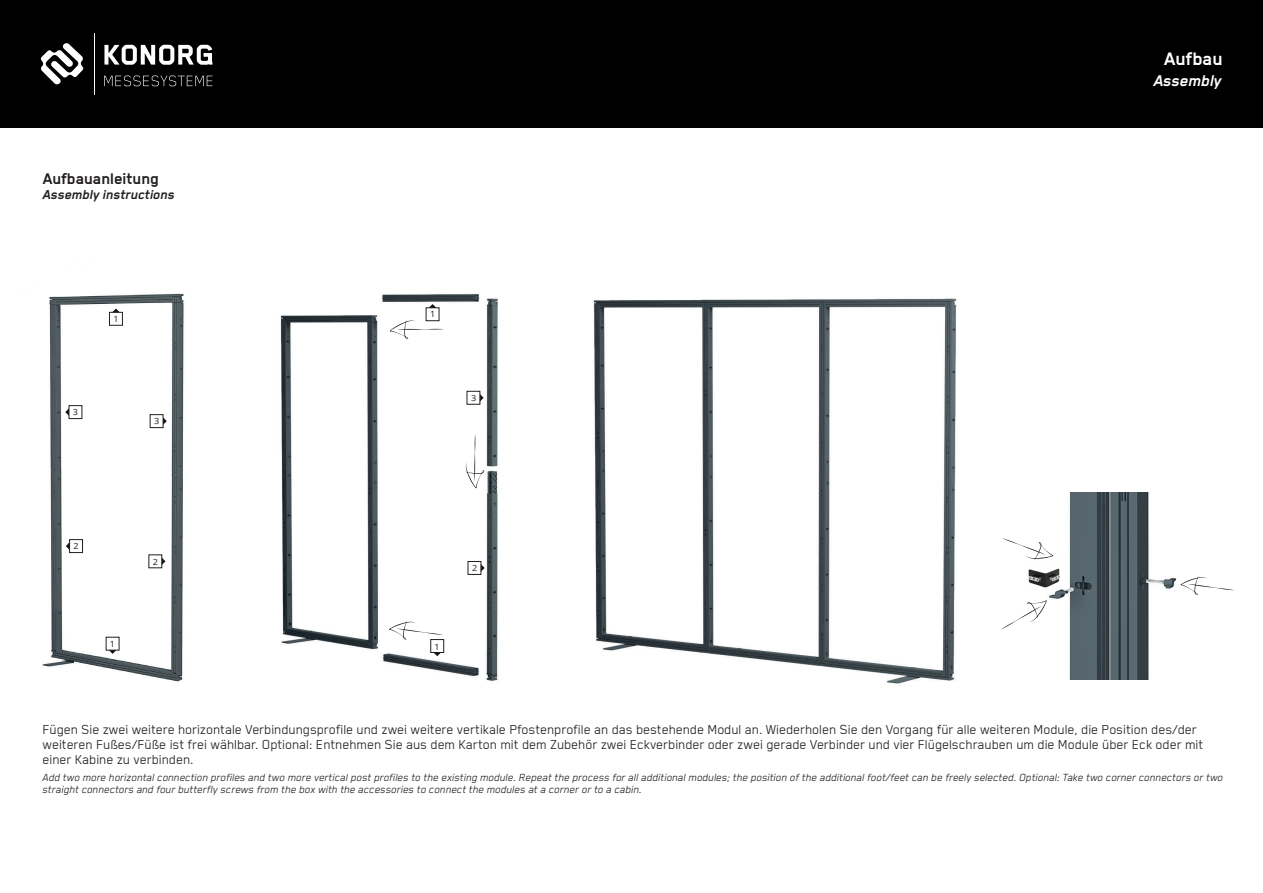
<style>
.page{position:relative;width:1263px;height:893px;background:#fff}
.page>*{position:absolute;margin:0;border:0;box-sizing:border-box;transform-origin:0 0}
.t1{font:700 21px "Blender";color:#fff}
.t2{font:700 18px "Blender";color:#231f20}
.t3{font:italic 700 18px "Blender";color:#fff}
.t4{font:15px/15px "Blender";color:#231f20}
.t5{font:italic 700 15px "Blender";color:#231f20}
.t6{font:italic 12px/12px "Blender";color:#231f20}
.t7{font:8.55px "Open Sans";color:#231f20;scale:1.06 1}
</style>
<div class="page">
<div style="left:0;top:0;width:1263px;height:128px;background:#000001"></div>
<svg style="left:40px;top:43px;width:44px;height:42px"></svg>
<svg style="left:104px;top:45px;width:109px;height:20px"></svg>
<svg style="left:104px;top:76px;width:108px;height:10px"></svg>
<hr style="left:94px;top:33px;width:1px;height:61px;background:#fff">
<img style="left:593px;top:298px;width:364px;height:386px">
<svg style="left:859px;top:634px;width:36px;height:14px"></svg>
<img style="left:280px;top:294px;width:218px;height:387px">
<svg style="left:465px;top:434px;width:19px;height:54px"></svg>
<svg style="left:390px;top:320px;width:54px;height:19px"></svg>
<svg style="left:389px;top:621px;width:54px;height:18px"></svg>
<div style="left:468px;top:561px;width:13px;height:13px;background:#fff"></div>
<div style="left:468px;top:561px;width:13px;height:14px;border:1px solid #231f20"></div>
<svg style="left:481px;top:565px;width:3px;height:6px"></svg>
<div style="left:431px;top:639px;width:13px;height:13px;background:#fff"></div>
<div style="left:431px;top:639px;width:13px;height:14px;border:1px solid #231f20"></div>
<svg style="left:434px;top:653px;width:7px;height:3px"></svg>
<div style="left:426px;top:308px;width:13px;height:13px;background:#fff"></div>
<div style="left:426px;top:308px;width:13px;height:13px;border:1px solid #231f20"></div>
<svg style="left:429px;top:304px;width:7px;height:4px"></svg>
<div style="left:467px;top:391px;width:13px;height:13px;background:#fff"></div>
<div style="left:467px;top:391px;width:13px;height:13px;border:1px solid #231f20"></div>
<svg style="left:480px;top:394px;width:3px;height:7px"></svg>
<img style="left:49px;top:293px;width:135px;height:389px">
<div style="left:69px;top:406px;width:13px;height:13px;background:#fff"></div>
<div style="left:69px;top:405px;width:13px;height:14px;border:1px solid #231f20"></div>
<svg style="left:66px;top:409px;width:3px;height:6px"></svg>
<div style="left:150px;top:415px;width:13px;height:13px;background:#fff"></div>
<div style="left:150px;top:414px;width:13px;height:14px;border:1px solid #231f20"></div>
<svg style="left:163px;top:418px;width:4px;height:6px"></svg>
<div style="left:70px;top:540px;width:13px;height:13px;background:#fff"></div>
<div style="left:69px;top:539px;width:14px;height:14px;border:1px solid #231f20"></div>
<svg style="left:66px;top:543px;width:3px;height:6px"></svg>
<div style="left:149px;top:555px;width:13px;height:13px;background:#fff"></div>
<svg style="left:162px;top:558px;width:3px;height:7px"></svg>
<div style="left:106px;top:637px;width:13px;height:13px;background:#fff"></div>
<svg style="left:109px;top:650px;width:7px;height:4px"></svg>
<div style="left:109px;top:312px;width:13px;height:13px;background:#fff"></div>
<div style="left:109px;top:312px;width:14px;height:13px;border:1px solid #231f20"></div>
<svg style="left:113px;top:309px;width:6px;height:3px"></svg>
<img style="left:42px;top:661px;width:32px;height:10px">
<img style="left:1043px;top:492px;width:133px;height:188px">
<svg style="left:1002px;top:538px;width:51px;height:22px"></svg>
<svg style="left:1001px;top:600px;width:46px;height:30px"></svg>
<svg style="left:1180px;top:576px;width:54px;height:19px"></svg>
<img style="left:1028px;top:561px;width:35px;height:26px">
<p class="t2" style="left:43px;top:169px;width:118px">Aufbauanleitung</p>
<p class="t5" style="left:43px;top:186px;width:133px">Assembly instructions</p>
<p class="t7" style="left:73px;top:406px;width:6px">3</p>
<p class="t7" style="left:113px;top:313px;width:6px">1</p>
<p class="t7" style="left:154px;top:415px;width:6px">3</p>
<p class="t7" style="left:73px;top:540px;width:6px">2</p>
<p class="t7" style="left:110px;top:638px;width:6px">1</p>
<p class="t7" style="left:153px;top:556px;width:6px">2</p>
<p class="t7" style="left:430px;top:308px;width:6px">1</p>
<p class="t7" style="left:471px;top:392px;width:6px">3</p>
<p class="t7" style="left:434px;top:641px;width:6px">1</p>
<p class="t7" style="left:472px;top:562px;width:6px">2</p>
<h1 class="t1" style="left:1164px;top:47px;width:60px">Aufbau</h1>
<p class="t3" style="left:1154px;top:71px;width:69px">Assembly</p>
<p class="t4" style="left:43px;top:722px;width:1162px">Fügen Sie zwei weitere horizontale Verbindungsprofile und zwei weitere vertikale Pfostenprofile an das bestehende Modul an. Wiederholen Sie den Vorgang für alle weiteren Module, die Position des/der weiteren Fußes/Füße ist frei wählbar. Optional: Entnehmen Sie aus dem Karton mit dem Zubehör zwei Eckverbinder oder zwei gerade Verbinder und vier Flügelschrauben um die Module über Eck oder mit einer Kabine zu verbinden.</p>
<p class="t6" style="left:43px;top:772px;width:1182px">Add two more horizontal connection profiles and two more vertical post profiles to the existing module. Repeat the process for all additional modules; the position of the additional foot/feet can be freely selected. Optional: Take two corner connectors or two straight connectors and four butterfly screws from the box with the accessories to connect the modules at a corner or to a cabin.</p>
</div>
